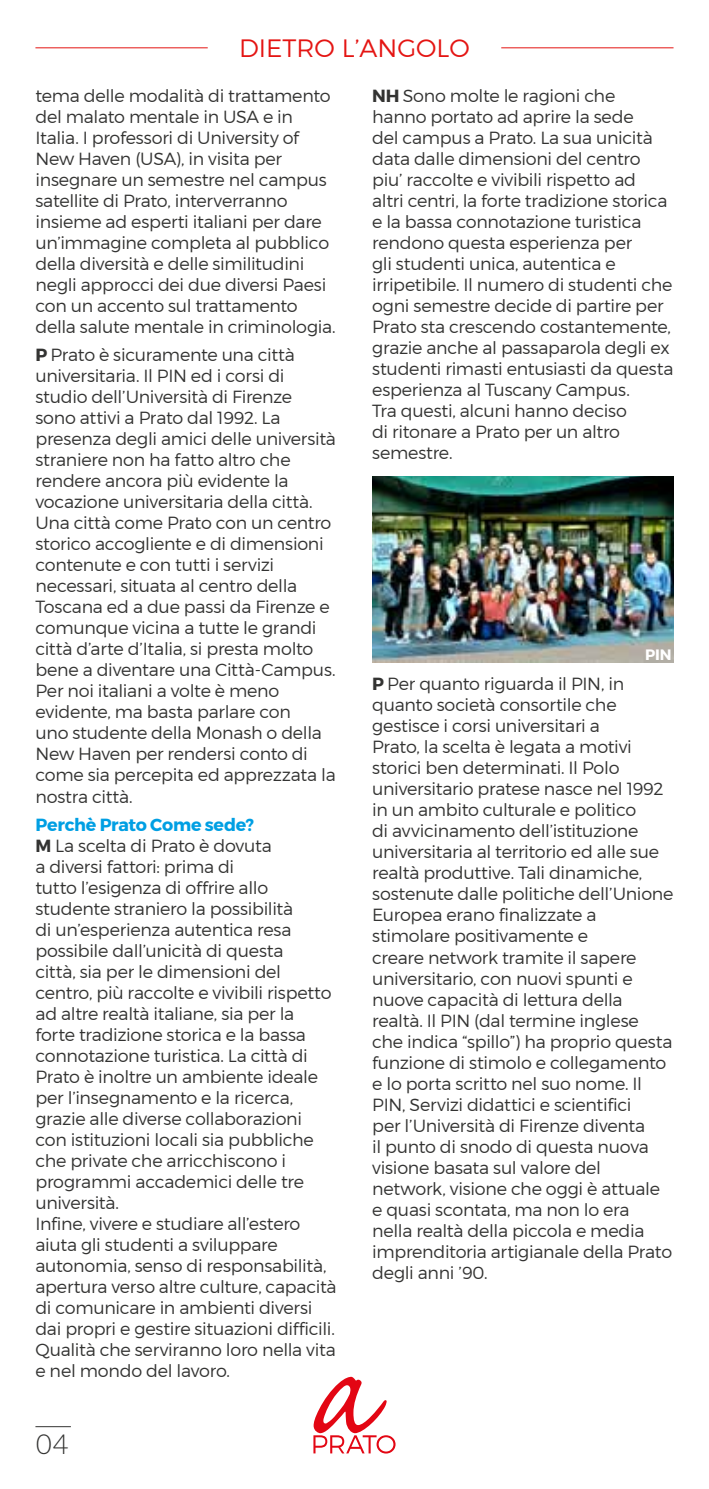
<style>
.page{position:relative;width:709px;height:1489px;background:#fff}
.page>*{position:absolute;margin:0;border:0;box-sizing:border-box;transform-origin:0 0}
.t1{font:300 27.5px "Aleo";color:#333332}
.t2{font:300 25px "Montserrat";color:#e41513}
.t3{font:300 17.5px/21px "Montserrat";letter-spacing:-.015em;color:#333332}
.t4{font:700 15px "Montserrat";color:#fff}
.s1{font-weight:700}
.s2{font-weight:700;color:#009fe3}
</style>
<div class="page">
<hr style="left:35px;top:1425px;width:36px;height:1px;background:#333332">
<svg style="left:313px;top:1376px;width:82px;height:77px"></svg>
<hr style="left:35px;top:47px;width:173px;height:1px;background:#e41513">
<hr style="left:501px;top:47px;width:172px;height:1px;background:#e41513">
<img style="left:372px;top:476px;width:301px;height:186px">
<h2 class="t2" style="left:239px;top:33px;width:232px">DIETRO L’ANGOLO</h2>
<p class="t3" style="left:35px;top:85px;width:302px">tema delle modalità di trattamento del malato mentale in USA e in Italia. I professori di University of New Haven (USA), in visita per insegnare un semestre nel campus satellite di Prato, interverranno insieme ad esperti italiani per dare un’immagine completa al pubblico della diversità e delle similitudini negli approcci dei due diversi Paesi con un accento sul trattamento della salute mentale in criminologia.</p>
<p class="t3" style="left:35px;top:344px;width:302px"><span class="s1">P</span> Prato è sicuramente una città universitaria. Il PIN ed i corsi di studio dell’Università di Firenze sono attivi a Prato dal 1992. La presenza degli amici delle università straniere non ha fatto altro che rendere ancora più evidente la vocazione universitaria della città.<br>Una città come Prato con un centro storico accogliente e di dimensioni contenute e con tutti i servizi necessari, situata al centro della<br>Toscana ed a due passi da Firenze e comunque vicina a tutte le grandi città d’arte d’Italia, si presta molto bene a diventare una Città-Campus.<br>Per noi italiani a volte è meno evidente, ma basta parlare con<br>uno studente della Monash o della<br>New Haven per rendersi conto di come sia percepita ed apprezzata la nostra città.</p>
<p class="t3" style="left:35px;top:813px;width:303px"><span class="s2">Perchè Prato Come sede?<br></span><span class="s1">M</span> La scelta di Prato è dovuta<br>a diversi fattori: prima di<br>tutto l’esigenza di offrire allo studente straniero la possibilità<br>di un’esperienza autentica resa possibile dall’unicità di questa<br>città, sia per le dimensioni del centro, più raccolte e vivibili rispetto ad altre realtà italiane, sia per la forte tradizione storica e la bassa connotazione turistica. La città di Prato è inoltre un ambiente ideale per l’insegnamento e la ricerca, grazie alle diverse collaborazioni con istituzioni locali sia pubbliche che private che arricchiscono i programmi accademici delle tre università.<br>Infine, vivere e studiare all’estero aiuta gli studenti a sviluppare autonomia, senso di responsabilità, apertura verso altre culture, capacità di comunicare in ambienti diversi dai propri e gestire situazioni difficili.<br>Qualità che serviranno loro nella vita e nel mondo del lavoro.</p>
<h1 class="t1" style="left:35px;top:1428px;width:35px">04</h1>
<p class="t3" style="left:372px;top:85px;width:303px"><span class="s1">NH</span> Sono molte le ragioni che hanno portato ad aprire la sede<br>del campus a Prato. La sua unicità data dalle dimensioni del centro piu’ raccolte e vivibili rispetto ad<br>altri centri, la forte tradizione storica e la bassa connotazione turistica rendono questa esperienza per<br>gli studenti unica, autentica e irripetibile. Il numero di studenti che ogni semestre decide di partire per<br>Prato sta crescendo costantemente, grazie anche al passaparola degli ex studenti rimasti entusiasti da questa esperienza al Tuscany Campus.<br>Tra questi, alcuni hanno deciso<br>di ritonare a Prato per un altro semestre.</p>
<p class="t4" style="left:645px;top:645px;width:28px">PIN</p>
<p class="t3" style="left:372px;top:673px;width:303px"><span class="s1">P</span> Per quanto riguarda il PIN, in quanto società consortile che gestisce i corsi universitari a<br>Prato, la scelta è legata a motivi storici ben determinati. Il Polo universitario pratese nasce nel 1992 in un ambito culturale e politico<br>di avvicinamento dell’istituzione universitaria al territorio ed alle sue realtà produttive. Tali dinamiche, sostenute dalle politiche dell’Unione Europea erano finalizzate a stimolare positivamente e<br>creare network tramite il sapere universitario, con nuovi spunti e nuove capacità di lettura della realtà. Il PIN (dal termine inglese che indica “spillo”) ha proprio questa funzione di stimolo e collegamento e lo porta scritto nel suo nome. Il PIN, Servizi didattici e scientifici<br>per l’Università di Firenze diventa<br>il punto di snodo di questa nuova visione basata sul valore del network, visione che oggi è attuale e quasi scontata, ma non lo era nella realtà della piccola e media imprenditoria artigianale della Prato degli anni ’90.</p>
</div>
